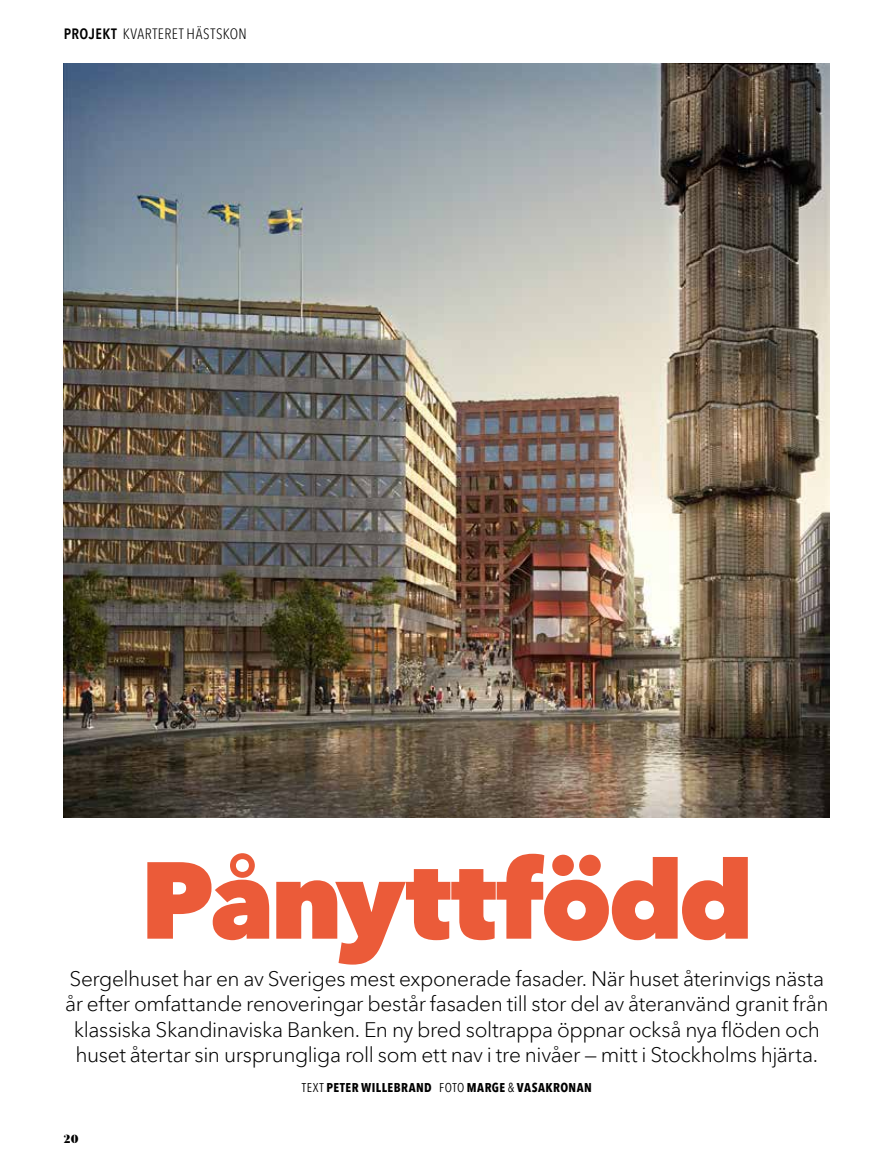
<style>
.page{position:relative;width:893px;height:1170px;background:#fff}
.page>*{position:absolute;margin:0;border:0;box-sizing:border-box;transform-origin:0 0}
.t1{font:800 108px "Avenir Next";letter-spacing:-.03em;color:#eb5b39}
.t2{font:300 21px/25.5px "Avenir Next LT Pro";letter-spacing:-.02em;color:#000;text-align:center}
.t3{font:300 condensed 15px "Avenir Next LT Pro";letter-spacing:.035em;color:#000}
.t4{font:700 12.75px "Avenir Next Condensed";letter-spacing:.035em;color:#000}
.t5{font:900 12.75px "Acta Display";color:#000}
.s1{font-family:"Avenir Next Condensed";font-weight:600;font-stretch:normal}
.s2{font-weight:400}
</style>
<div class="page">
<img style="left:64px;top:64px;width:765px;height:753px">
<p class="t3" style="left:64px;top:25px;width:185px"><span class="s1">PROJEKT</span> KVARTERET HÄSTSKON</p>
<h1 class="t1" style="left:140px;top:833px;width:615px">Pånyttfödd</h1>
<p class="t2" style="left:65px;top:965px;width:765px">Sergelhuset har en av Sveriges mest exponerade fasader. När huset återinvigs nästa år efter omfattande renoveringar består fasaden till stor del av återanvänd granit från klassiska Skandinaviska Banken. En ny bred soltrappa öppnar också nya flöden och huset återtar sin ursprungliga roll som ett nav i tre nivåer — mitt i Stockholms hjärta.</p>
<p class="t4" style="left:302px;top:1079px;width:292px"><span class="s2">TEXT</span> PETER WILLEBRAND <span class="s2">FOTO</span> MARGE <span class="s2">&amp;</span> VASAKRONAN</p>
<p class="t5" style="left:64px;top:1130px;width:16px">20</p>
</div>
